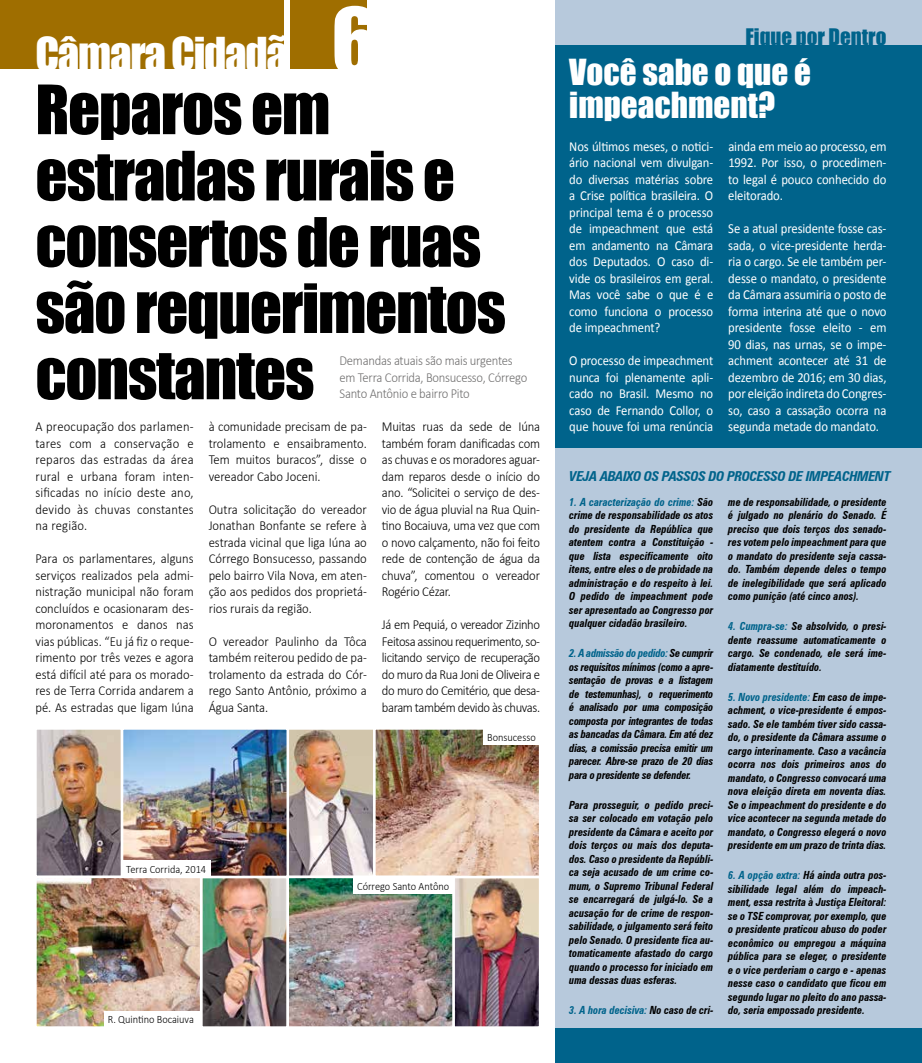
<style>
.page{position:relative;width:922px;height:1063px;background:#fff}
.page>*{position:absolute;margin:0;border:0;box-sizing:border-box;transform-origin:0 0}
.t1{font:62.75px/66.2px "Impact";letter-spacing:-.02em;color:#000}
.t2{font:42.88px "Impact";letter-spacing:-.03em;color:#fff}
.t3{font:33px "Impact";color:#fff}
.t4{font:21px "Impact";color:#00638b}
.t5{font:300 13.75px/16.5px "Calibri";color:#000;text-align:justify;scale:.92 1}
.t6{font:13.75px/16.5px "Calibri";letter-spacing:-.01em;color:#fff;text-align:justify;scale:.92 1}
.t7{font:300 13.75px/16.5px "Calibri";letter-spacing:-.02em;color:#706f6f;scale:.92 1}
.t8{font:13.75px "Zurich Bold Condensed Italic BT";letter-spacing:-.03em;color:#00638b}
.t9{font:11.25px/13.5px "Zurich Bold Condensed Italic BT";color:#000;text-align:justify;scale:.92 1}
.t10{font:300 11.25px "Calibri";color:#000;scale:.92 1}
.t11{font:11.25px "Zurich Bold Condensed Italic BT";color:#00638b;scale:.92 1}
.s1{font-size:85px}
.s2{color:#00638b}
.s3{color:#000}
</style>
<div class="page">
<div style="left:0;top:0;width:283px;height:68px;background:#9f6e00"></div>
<div style="left:291px;top:0;width:76px;height:68px;background:#9f6e00"></div>
<div style="left:555px;top:0;width:366px;height:47px;background:#b7c9dc"></div>
<div style="left:555px;top:45px;width:366px;height:983px;background:#00638b"></div>
<div style="left:555px;top:1028px;width:366px;height:35px;background:#00638b"></div>
<img style="left:37px;top:730px;width:501px;height:296px">
<div style="left:34px;top:727px;width:89px;height:151px;border:2px solid #fff"></div>
<div style="left:200px;top:876px;width:89px;height:153px;border:2px solid #fff"></div>
<div style="left:452px;top:876px;width:89px;height:153px;border:2px solid #fff"></div>
<div style="left:286px;top:727px;width:89px;height:151px;border:2px solid #fff"></div>
<div style="left:121px;top:727px;width:168px;height:151px;border:2px solid #fff"></div>
<div style="left:373px;top:727px;width:168px;height:151px;border:2px solid #fff"></div>
<div style="left:34px;top:876px;width:168px;height:153px;border:2px solid #fff"></div>
<div style="left:286px;top:876px;width:168px;height:153px;border:2px solid #fff"></div>
<div style="left:122px;top:860px;width:88px;height:17px;background:#fff"></div>
<div style="left:353px;top:877px;width:100px;height:17px;background:#fff"></div>
<div style="left:483px;top:728px;width:57px;height:17px;background:#fff"></div>
<div style="left:103px;top:1011px;width:97px;height:17px;background:#fff"></div>
<div style="left:555px;top:448px;width:366px;height:580px;background:#b7c9dc"></div>
<h2 class="t2" style="left:35px;top:21px;width:343px">Câmara Cidadã <span class="s1">6</span></h2>
<h3 class="t4" style="left:745px;top:20px;width:142px">Fique por Dentro</h3>
<h3 class="t3" style="left:569px;top:46px;width:243px">Você sabe o que é</h3>
<h1 class="t1" style="left:35px;top:75px;width:296px">Reparos em</h1>
<h3 class="t3" style="left:569px;top:79px;width:207px">impeachment?</h3>
<h1 class="t1" style="left:35px;top:141px;width:472px">estradas rurais e consertos de ruas são requerimentos constantes</h1>
<p class="t6" style="left:569px;top:138px;width:158px">Nos últimos meses, o notici&shy;ário nacional vem divulgan&shy;do diversas matérias sobre a Crise política brasileira. O principal tema é o processo de impeachment que está em andamento na Câmara dos Deputados. O caso di&shy;vide os brasileiros em geral.<br>Mas você sabe o que é e como funciona o processo de impeachment?</p>
<p class="t6" style="left:569px;top:353px;width:158px">O processo de impeachment nunca foi plenamente apli&shy;cado no Brasil. Mesmo no caso de Fernando Collor, o que houve foi uma renúncia</p>
<p class="t6" style="left:728px;top:138px;width:173px">ainda em meio ao processo, em 1992. Por isso, o procedimen&shy;to legal é pouco conhecido do eleitorado.</p>
<p class="t6" style="left:728px;top:221px;width:173px">Se a atual presidente fosse cas&shy;sada, o vice-presidente herda&shy;ria o cargo. Se ele também per&shy;desse o mandato, o presidente da Câmara assumiria o posto de forma interina até que o novo presidente fosse eleito - em 90 dias, nas urnas, se o impe&shy;achment acontecer até 31 de dezembro de 2016; em 30 dias, por eleição indireta do Congres&shy;so, caso a cassação ocorra na segunda metade do mandato.</p>
<p class="t7" style="left:339px;top:352px;width:205px">Demandas atuais são mais urgentes em Terra Corrida, Bonsucesso, Córrego<br>Santo Antônio e bairro Pito</p>
<p class="t5" style="left:209px;top:418px;width:173px">à comunidade precisam de pa&shy;trolamento e ensaibramento.<br>Tem muitos buracos”, disse o vereador Cabo Joceni.</p>
<p class="t5" style="left:209px;top:501px;width:173px">Outra solicitação do vereador Jonathan Bonfante se refere à estrada vicinal que liga Iúna ao Córrego Bonsucesso, passando pelo bairro Vila Nova, em aten&shy;ção aos pedidos dos proprietá&shy;rios rurais da região.</p>
<p class="t5" style="left:209px;top:633px;width:173px">O vereador Paulinho da Tôca também reiterou pedido de pa&shy;trolamento da estrada do Cór&shy;rego Santo Antônio, próximo a Água Santa.</p>
<p class="t5" style="left:382px;top:418px;width:173px">Muitas ruas da sede de Iúna também foram danificadas com as chuvas e os moradores aguar&shy;dam reparos desde o início do ano. “Solicitei o serviço de des&shy;vio de água pluvial na Rua Quin&shy;tino Bocaiuva, uma vez que com o novo calçamento, não foi feito rede de contenção de água da chuva”, comentou o vereador Rogério Cézar.</p>
<p class="t5" style="left:382px;top:616px;width:173px">Já em Pequiá, o vereador Zizinho Feitosa assinou requerimento, so&shy;licitando serviço de recuperação do muro da Rua Joni de Oliveira e do muro do Cemitério, que desa&shy;baram também devido às chuvas.</p>
<p class="t5" style="left:35px;top:418px;width:173px">A preocupação dos parlamen&shy;tares com a conservação e reparos das estradas da área rural e urbana foram inten&shy;sificadas no início deste ano, devido às chuvas constantes na região.</p>
<p class="t5" style="left:35px;top:550px;width:173px">Para os parlamentares, alguns serviços realizados pela admi&shy;nistração municipal não foram concluídos e ocasionaram des&shy;moronamentos e danos nas vias públicas. “Eu já fiz o reque&shy;rimento por três vezes e agora está difícil até para os morado&shy;res de Terra Corrida andarem a pé. As estradas que ligam Iúna</p>
<p class="t8" style="left:569px;top:468px;width:101px">Veja abaixo os passos</p>
<p class="t8" style="left:708px;top:468px;width:27px">do processo</p>
<p class="t8" style="left:788px;top:468px;width:41px">de impeac</p>
<p class="t8" style="left:849px;top:468px;width:28px">hment</p>
<p class="t9" style="left:728px;top:495px;width:174px">me de responsabilidade, o presidente é julgado no plenário do Senado. É preciso que dois terços dos senado&shy;res votem pelo impeachment para que o mandato do presidente seja cassa&shy;do. Também depende deles o tempo de inelegibilidade que será aplicado como punição (até cinco anos).</p>
<p class="t9" style="left:728px;top:620px;width:174px"><span class="s2">4. Cumpra-se:</span> Se absolvido, o presi&shy;dente reassume automaticamente o cargo. Se condenado, ele será ime&shy;diatamente destituído.</p>
<p class="t9" style="left:728px;top:690px;width:174px"><span class="s2">5. Novo presidente:</span> Em caso de impe&shy;achment, o vice-presidente é empos&shy;sado. Se ele também tiver sido cassa&shy;do, o presidente da Câmara assume o cargo interinamente. Caso a vacância ocorra nos dois primeiros anos do mandato, o Congresso convocará uma nova eleição direta em noventa dias.<br>Se o impeachment do presidente e do vice acontecer na segunda metade do mandato, o Congresso elegerá o novo presidente em um prazo de trinta dias.</p>
<p class="t9" style="left:728px;top:869px;width:174px"><span class="s2">6. A opção extra:</span> Há ainda outra pos&shy;sibilidade legal além do impeach&shy;ment, essa restrita à Justiça Eleitoral: se o TSE comprovar, por exemplo, que o presidente praticou abuso do poder econômico ou empregou a máquina pública para se eleger, o presidente e o vice perderiam o cargo e - apenas nesse caso o candidato que ficou em segundo lugar no pleito do ano passa&shy;do, seria empossado presidente.</p>
<p class="t9" style="left:569px;top:495px;width:158px"><span class="s2">1. A caracterização do crime:</span> São crime de responsabilidade os atos do presidente da República que atentem contra a Constituição - que lista especificamente oito itens, entre eles o de probidade na administração e do respeito à lei.<br>O pedido de impeachment pode ser apresentado ao Congresso por qualquer cidadão brasileiro.</p>
<p class="t9" style="left:569px;top:647px;width:158px"><span class="s2">2. A admissão do pedido:</span> Se cumprir os requisitos mínimos (como a apre&shy;sentação de provas e a listagem de testemunhas), o requerimento é analisado por uma composição composta por integrantes de todas as bancadas da Câmara. Em até dez dias, a comissão precisa emitir um parecer. Abre-se prazo de 20 dias para o presidente se defender.</p>
<p class="t9" style="left:569px;top:798px;width:158px">Para prosseguir, o pedido preci&shy;sa ser colocado em votação pelo presidente da Câmara e aceito por dois terços ou mais dos deputa&shy;dos. Caso o presidente da Repúbli&shy;ca seja acusado de um crime co&shy;mum, o Supremo Tribunal Federal se encarregará de julgá-lo. Se a acusação for de crime de respon&shy;sabilidade, o julgamento será feito pelo Senado. O presidente fica au&shy;tomaticamente afastado do cargo quando o processo for iniciado em uma dessas duas esferas.</p>
<p class="t11" style="left:569px;top:1004px;width:158px">3. A hora decisiva: <span class="s3">No caso de cri-</span></p>
<p class="t10" style="left:487px;top:730px;width:54px">Bonsucesso</p>
<p class="t10" style="left:126px;top:862px;width:88px">Terra Corrida, 2014</p>
<p class="t10" style="left:357px;top:879px;width:101px">Córrego Santo Antôno</p>
<p class="t10" style="left:108px;top:1013px;width:95px">R. Quintino Bocaiuva</p>
</div>
